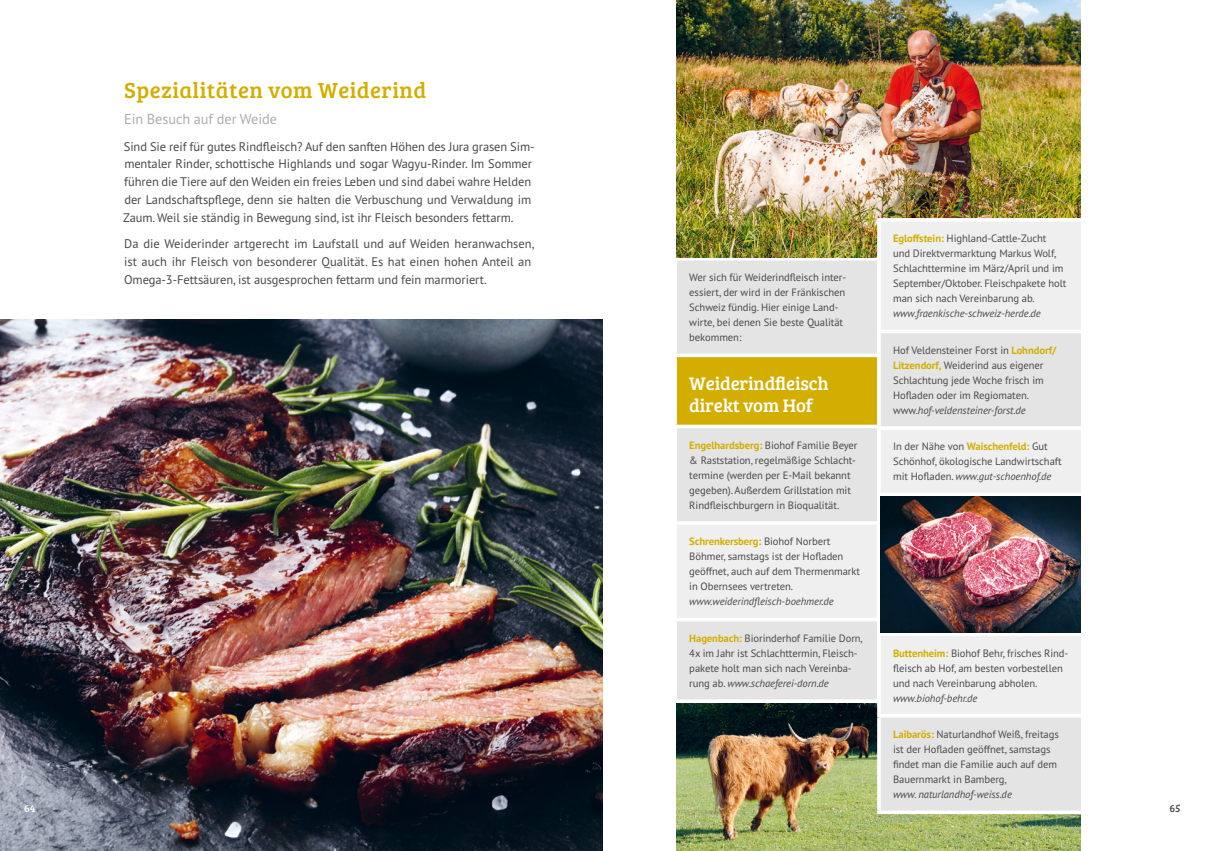
<style>
.page{position:relative;width:1205px;height:851px;background:#fff}
.page>*{position:absolute;margin:0;border:0;box-sizing:border-box;transform-origin:0 0}
.t1{font:22.5px "Bree Serif";letter-spacing:.02em;color:#d3ae00}
.t2{font:18.75px/22.5px "Bree Serif";letter-spacing:-.005em;color:#fff}
.t3{font:14.38px "PT Sans Pro";letter-spacing:-.005em;color:#adadad}
.t4{font:12.5px/17.8px "PT Sans Pro";letter-spacing:-.005em;color:#4a4a49}
.t5{font:10.62px/15px "PT Sans Pro";letter-spacing:-.005em;color:#4a4a49}
.t6{font:italic 10.62px "PT Sans Pro";letter-spacing:-.005em;color:#4a4a49}
.t7{font:10.62px "Bree Serif";color:#4a4a49}
.t8{font:10.62px "Bree Serif";color:#fff}
.s1{font-weight:700;color:#d3ae00}
.s2{font-style:italic}
</style>
<div class="page">
<img style="left:677px;top:703px;width:404px;height:147px">
<div style="left:677px;top:260px;width:200px;height:439px;background:#e4e4e4"></div>
<div style="left:675px;top:355px;width:204px;height:71px;background:#d3ae00"></div>
<div style="left:675px;top:523px;width:204px;height:96px;background:#efefef"></div>
<svg style="left:675px;top:353px;width:202px;height:4px"></svg>
<svg style="left:675px;top:357px;width:2px;height:67px"></svg>
<svg style="left:675px;top:424px;width:202px;height:4px"></svg>
<hr style="left:673px;top:521px;width:208px;height:3px;background:#fff">
<hr style="left:673px;top:524px;width:4px;height:93px;background:#fff">
<svg style="left:675px;top:617px;width:202px;height:4px"></svg>
<svg style="left:677px;top:699px;width:200px;height:1px"></svg>
<img style="left:677px;top:0;width:404px;height:257px">
<div style="left:881px;top:221px;width:200px;height:108px;background:#efefef"></div>
<svg style="left:881px;top:333px;width:200px;height:477px;fill:#e4e4e4"></svg>
<hr style="left:877px;top:218px;width:207px;height:3px;background:#fff">
<hr style="left:877px;top:221px;width:4px;height:108px;background:#fff">
<hr style="left:877px;top:333px;width:4px;height:93px;background:#fff">
<hr style="left:877px;top:426px;width:207px;height:4px;background:#fff">
<svg style="left:881px;top:492px;width:200px;height:4px"></svg>
<svg style="left:877px;top:496px;width:4px;height:136px"></svg>
<hr style="left:877px;top:632px;width:207px;height:3px;background:#fff">
<hr style="left:877px;top:635px;width:4px;height:78px;background:#fff">
<svg style="left:877px;top:713px;width:204px;height:4px"></svg>
<svg style="left:877px;top:717px;width:4px;height:93px"></svg>
<svg style="left:877px;top:810px;width:204px;height:4px"></svg>
<img style="left:881px;top:496px;width:200px;height:136px">
<img style="left:0;top:319px;width:602px;height:531px">
<h1 class="t1" style="left:124px;top:73px;width:303px">Spezialitäten vom Weiderind</h1>
<h3 class="t3" style="left:124px;top:110px;width:154px">Ein Besuch auf der Weide</h3>
<p class="t4" style="left:123px;top:137px;width:413px">Sind Sie reif für gutes Rindfleisch? Auf den sanften Höhen des Jura grasen Sim&shy;mentaler Rinder, schottische Highlands und sogar Wagyu-Rinder. Im Sommer führen die Tiere auf den Weiden ein freies Leben und sind dabei wahre Helden der Landschaftspflege, denn sie halten die Verbuschung und Verwaldung im Zaum. Weil sie ständig in Bewegung sind, ist ihr Fleisch besonders fettarm.</p>
<p class="t4" style="left:124px;top:234px;width:412px">Da die Weiderinder artgerecht im Laufstall und auf Weiden heranwachsen, ist auch ihr Fleisch von besonderer Qualität. Es hat einen hohen Anteil an<br>Omega-3-Fettsäuren, ist ausgesprochen fettarm und fein marmoriert.</p>
<p class="t8" style="left:24px;top:800px;width:13px">64</p>
<p class="t5" style="left:689px;top:269px;width:158px">Wer sich für Weiderindfleisch inter&shy;essiert, der wird in der Fränkischen<br>Schweiz fündig. Hier einige Land&shy;wirte, bei denen Sie beste Qualität bekommen:</p>
<h2 class="t2" style="left:689px;top:371px;width:141px">Weiderindfleisch direkt vom Hof</h2>
<p class="t5" style="left:689px;top:437px;width:170px"><span class="s1">Engelhardsberg:</span> Biohof Familie Beyer &amp; Raststation, regelmäßige Schlacht&shy;termine (werden per E-Mail bekannt gegeben). Außerdem Grillstation mit Rindfleischburgern in Bioqualität.</p>
<p class="t5" style="left:689px;top:534px;width:172px"><span class="s1">Schrenkersberg:</span> Biohof Norbert<br>Böhmer, samstags ist der Hofladen geöffnet, auch auf dem Thermenmarkt in Obernsees vertreten.</p>
<p class="t6" style="left:689px;top:594px;width:146px">www.weiderindfleisch-boehmer.de</p>
<p class="t5" style="left:689px;top:630px;width:175px"><span class="s1">Hagenbach:</span> Biorinderhof Familie Dorn, 4x im Jahr ist Schlachttermin, Fleisch&shy;pakete holt man sich nach Vereinba&shy;rung ab. <span class="s2">www.schaeferei-dorn.de</span></p>
<p class="t5" style="left:893px;top:231px;width:175px"><span class="s1">Egloffstein:</span> Highland-Cattle-Zucht<br>und Direktvermarktung Markus Wolf, Schlachttermine im März/April und im September/Oktober. Fleischpakete holt man sich nach Vereinbarung ab.</p>
<p class="t6" style="left:893px;top:306px;width:149px">www.fraenkische-schweiz-herde.de</p>
<p class="t5" style="left:893px;top:342px;width:165px">Hof Veldensteiner Forst in <span class="s1">Lohndorf/ Litzendorf,</span> Weiderind aus eigener Schlachtung jede Woche frisch im Hofladen oder im Regiomaten. www.<span class="s2">hof-veldensteiner-forst.de</span></p>
<p class="t5" style="left:893px;top:439px;width:170px">In der Nähe von <span class="s1">Waischenfeld:</span> Gut<br>Schönhof, ökologische Landwirtschaft mit Hofladen. <span class="s2">www.gut-schoenhof.de</span></p>
<p class="t5" style="left:893px;top:645px;width:177px"><span class="s1">Buttenheim:</span> Biohof Behr, frisches Rind&shy;fleisch ab Hof, am besten vorbestellen und nach Vereinbarung abholen.</p>
<p class="t6" style="left:893px;top:690px;width:86px">www.biohof-behr.de</p>
<p class="t5" style="left:893px;top:726px;width:167px"><span class="s1">Laibarös:</span> Naturlandhof Weiß, freitags ist der Hofladen geöffnet, samstags findet man die Familie auch auf dem Bauernmarkt in Bamberg,</p>
<p class="t6" style="left:893px;top:787px;width:120px">www. naturlandhof-weiss.de</p>
<p class="t7" style="left:1169px;top:800px;width:12px">65</p>
</div>
